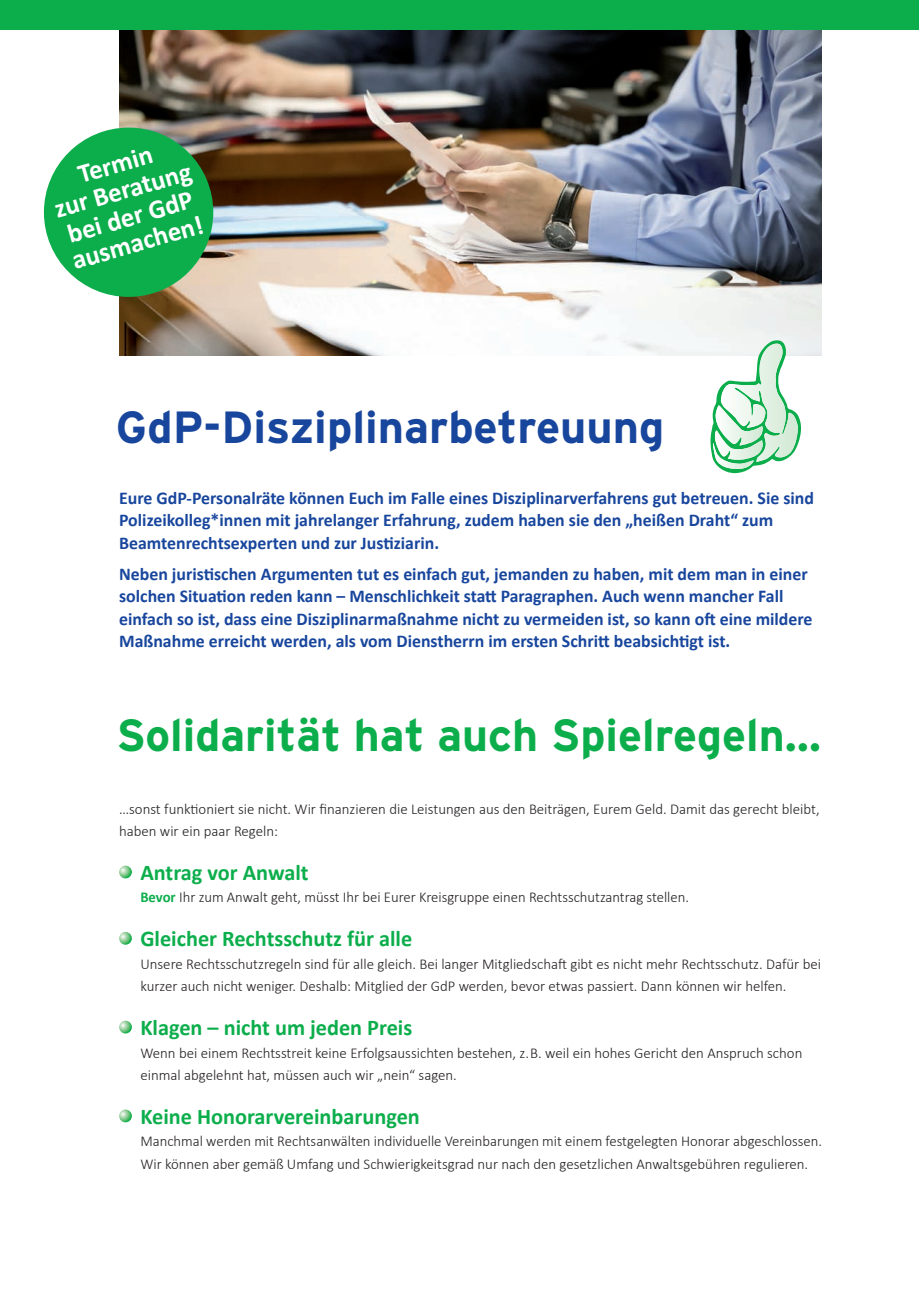
<style>
.page{position:relative;width:919px;height:1289px;background:#fff}
.page>*{position:absolute;margin:0;border:0;box-sizing:border-box;transform-origin:0 0}
.t1{font:700 45px "Interstate";color:#0cae4c}
.t2{font:700 45px "Interstate";color:#18469d}
.t3{font:700 27px/27px "Calibri";color:#fff;text-align:center}
.t4{font:700 22.5px "Calibri";color:#0cae4c}
.t5{font:700 18px/22.5px "Calibri";color:#18469d}
.t6{font:300 15px/22.5px "Calibri";color:#231f20}
.s1{font-weight:700;color:#0cae4c}
</style>
<div class="page">
<img style="left:119px;top:30px;width:702px;height:326px">
<div style="left:0;top:0;width:918px;height:30px;background:#0cae4c"></div>
<svg style="left:119px;top:865px;width:13px;height:13px"></svg>
<svg style="left:119px;top:932px;width:13px;height:12px"></svg>
<svg style="left:119px;top:1020px;width:13px;height:13px"></svg>
<svg style="left:119px;top:1109px;width:13px;height:13px"></svg>
<div style="left:44px;top:128px;width:169px;height:169px;background:#0cae4c;border-radius:50%"></div>
<svg style="left:710px;top:340px;width:91px;height:133px"></svg>
<h2 class="t3" style="left:43px;top:170px;width:143px;rotate:-16deg">Termin<br>zur Beratung bei der GdP ausmachen!</h2>
<h1 class="t2" style="left:116px;top:402px;width:550px">GdP-Disziplinarbetreuung</h1>
<p class="t5" style="left:119px;top:485px;width:696px">Eure GdP-Personalräte können Euch im Falle eines Disziplinarverfahrens gut betreuen. Sie sind<br>Polizeikolleg*innen mit jahrelanger Erfahrung, zudem haben sie den „heißen Draht“ zum<br>Beamtenrechtsexperten und zur Justiziarin.</p>
<p class="t5" style="left:119px;top:561px;width:695px">Neben juristischen Argumenten tut es einfach gut, jemanden zu haben, mit dem man in einer solchen Situation reden kann – Menschlichkeit statt Paragraphen. Auch wenn mancher Fall einfach so ist, dass eine Disziplinarmaßnahme nicht zu vermeiden ist, so kann oft eine mildere Maßnahme erreicht werden, als vom Dienstherrn im ersten Schritt beabsichtigt ist.</p>
<h1 class="t1" style="left:116px;top:709px;width:706px">Solidarität hat auch Spielregeln…</h1>
<p class="t6" style="left:119px;top:797px;width:702px">…sonst funktioniert sie nicht. Wir finanzieren die Leistungen aus den Beiträgen, Eurem Geld. Damit das gerecht bleibt, haben wir ein paar Regeln:</p>
<h3 class="t4" style="left:140px;top:856px;width:170px">Antrag vor Anwalt</h3>
<p class="t6" style="left:140px;top:886px;width:550px"><span class="s1">Bevor</span> Ihr zum Anwalt geht, müsst Ihr bei Eurer Kreisgruppe einen Rechtsschutzantrag stellen.</p>
<h3 class="t4" style="left:140px;top:922px;width:273px">Gleicher Rechtsschutz für alle</h3>
<p class="t6" style="left:140px;top:952px;width:682px">Unsere Rechtsschutzregeln sind für alle gleich. Bei langer Mitgliedschaft gibt es nicht mehr Rechtsschutz. Dafür bei kurzer auch nicht weniger. Deshalb: Mitglied der GdP werden, bevor etwas passiert. Dann können wir helfen.</p>
<h3 class="t4" style="left:140px;top:1011px;width:273px">Klagen – nicht um jeden Preis</h3>
<p class="t6" style="left:140px;top:1041px;width:663px">Wenn bei einem Rechtsstreit keine Erfolgsaussichten bestehen, z. B. weil ein hohes Gericht den Anspruch schon einmal abgelehnt hat, müssen auch wir „nein“ sagen.</p>
<h3 class="t4" style="left:140px;top:1100px;width:281px">Keine Honorarvereinbarungen</h3>
<p class="t6" style="left:140px;top:1129px;width:683px">Manchmal werden mit Rechtsanwälten individuelle Vereinbarungen mit einem festgelegten Honorar abgeschlossen.<br>Wir können aber gemäß Umfang und Schwierigkeitsgrad nur nach den gesetzlichen Anwaltsgebühren regulieren.</p>
</div>
